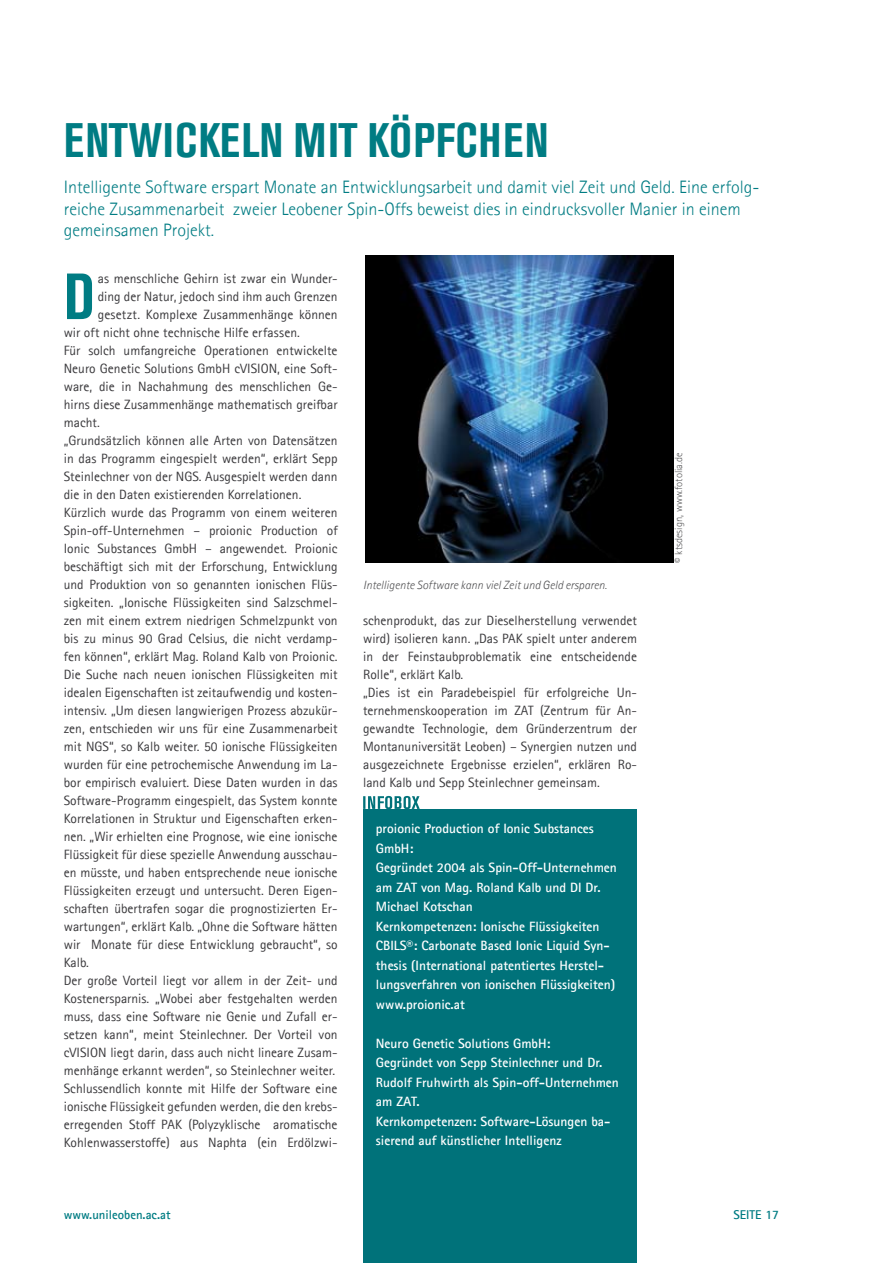
<style>
.page{position:relative;width:893px;height:1263px;background:#fff}
.page>*{position:absolute;margin:0;border:0;box-sizing:border-box;transform-origin:0 0}
.t1{font:700 condensed 64.5px "Akzidenz Grotesk BE";color:#007c83}
.t2{font:700 condensed 48px "Akzidenz Grotesk BE";letter-spacing:.025em;color:#007c83}
.t3{font:300 18px/21.6px "Agfa Rotis Sans Serif";color:#007c83}
.t4{font:13.5px/18px "Agfa Rotis Sans Serif";color:#3b3a3d}
.t5{font:700 13.5px/19.5px "Agfa Rotis Sans Serif";color:#fff}
.t6{font:700 12.75px "Agfa Rotis Sans Serif";color:#007c83}
.t7{font:italic 300 12px "Agfa Rotis Sans Serif";color:#515153}
.t8{font:300 10.5px "Agfa Rotis Sans Serif";color:#555557}
</style>
<div class="page">
<div style="left:363px;top:809px;width:274px;height:454px;background:#00727a"></div>
<svg style="left:363px;top:796px;width:57px;height:13px"></svg>
<img style="left:366px;top:255px;width:307px;height:308px">
<h2 class="t2" style="left:64px;top:113px;width:25px">ENTW</h2>
<h2 class="t2" style="left:163px;top:113px;width:57px">ICKELN</h2>
<h2 class="t2" style="left:293px;top:113px;width:208px">MIT KÖPFCHEN</h2>
<h3 class="t3" style="left:64px;top:176px;width:697px">Intelligente Software erspart Monate an Entwicklungsarbeit und damit viel Zeit und Geld. Eine erfolg&shy;reiche Zusammenarbeit zweier Leobener Spin-Offs beweist dies in eindrucksvoller Manier in einem gemeinsamen Projekt.</h3>
<h1 class="t1" style="left:64px;top:260px;width:27px">D</h1>
<p class="t4" style="left:98px;top:269px;width:241px">as menschliche Gehirn ist zwar ein Wunder-</p>
<p class="t4" style="left:98px;top:287px;width:241px">ding der Natur, jedoch sind ihm auch Grenzen</p>
<p class="t4" style="left:98px;top:305px;width:241px">gesetzt. Komplexe Zusammenhänge können</p>
<p class="t4" style="left:64px;top:323px;width:238px">wir oft nicht ohne technische Hilfe erfassen.</p>
<p class="t4" style="left:64px;top:341px;width:275px">Für solch umfangreiche Operationen entwickelte</p>
<p class="t4" style="left:64px;top:359px;width:275px">Neuro Genetic Solutions GmbH cVISION, eine Soft-</p>
<p class="t4" style="left:64px;top:377px;width:275px">ware, die in Nachahmung des menschlichen Ge-</p>
<p class="t4" style="left:64px;top:395px;width:275px">hirns diese Zusammenhänge mathematisch greifbar</p>
<p class="t4" style="left:64px;top:413px;width:38px">macht.</p>
<p class="t4" style="left:64px;top:431px;width:275px">„Grundsätzlich können alle Arten von Datensätzen</p>
<p class="t4" style="left:64px;top:449px;width:275px">in das Programm eingespielt werden“, erklärt Sepp</p>
<p class="t4" style="left:64px;top:467px;width:275px">Steinlechner von der NGS. Ausgespielt werden dann</p>
<p class="t4" style="left:64px;top:485px;width:239px">die in den Daten existierenden Korrelationen.</p>
<p class="t4" style="left:64px;top:503px;width:275px">Kürzlich wurde das Programm von einem weiteren</p>
<p class="t4" style="left:64px;top:521px;width:275px">Spin-off-Unternehmen – proionic Production of</p>
<p class="t4" style="left:64px;top:539px;width:275px">Ionic Substances GmbH – angewendet. Proionic</p>
<p class="t4" style="left:64px;top:557px;width:275px">beschäftigt sich mit der Erforschung, Entwicklung</p>
<p class="t4" style="left:64px;top:575px;width:275px">und Produktion von so genannten ionischen Flüs-</p>
<p class="t4" style="left:64px;top:593px;width:275px">sigkeiten. „Ionische Flüssigkeiten sind Salzschmel-</p>
<p class="t4" style="left:64px;top:611px;width:275px">zen mit einem extrem niedrigen Schmelzpunkt von</p>
<p class="t4" style="left:64px;top:629px;width:275px">bis zu minus 90 Grad Celsius, die nicht verdamp-</p>
<p class="t4" style="left:64px;top:647px;width:275px">fen können“, erklärt Mag. Roland Kalb von Proionic.</p>
<p class="t4" style="left:64px;top:665px;width:275px">Die Suche nach neuen ionischen Flüssigkeiten mit</p>
<p class="t4" style="left:64px;top:683px;width:275px">idealen Eigenschaften ist zeitaufwendig und kosten-</p>
<p class="t4" style="left:64px;top:701px;width:275px">intensiv. „Um diesen langwierigen Prozess abzukür-</p>
<p class="t4" style="left:64px;top:719px;width:275px">zen, entschieden wir uns für eine Zusammenarbeit</p>
<p class="t4" style="left:64px;top:737px;width:275px">mit NGS“, so Kalb weiter. 50 ionische Flüssigkeiten</p>
<p class="t4" style="left:64px;top:755px;width:275px">wurden für eine petrochemische Anwendung im La-</p>
<p class="t4" style="left:64px;top:773px;width:275px">bor empirisch evaluiert. Diese Daten wurden in das</p>
<p class="t4" style="left:64px;top:791px;width:275px">Software-Programm eingespielt, das System konnte</p>
<p class="t4" style="left:64px;top:809px;width:275px">Korrelationen in Struktur und Eigenschaften erken-</p>
<p class="t4" style="left:64px;top:827px;width:275px">nen. „Wir erhielten eine Prognose, wie eine ionische</p>
<p class="t4" style="left:64px;top:845px;width:275px">Flüssigkeit für diese spezielle Anwendung ausschau-</p>
<p class="t4" style="left:64px;top:863px;width:275px">en müsste, und haben entsprechende neue ionische</p>
<p class="t4" style="left:64px;top:881px;width:275px">Flüssigkeiten erzeugt und untersucht. Deren Eigen-</p>
<p class="t4" style="left:64px;top:899px;width:275px">schaften übertrafen sogar die prognostizierten Er-</p>
<p class="t4" style="left:64px;top:917px;width:275px">wartungen“, erklärt Kalb. „Ohne die Software hätten</p>
<p class="t4" style="left:64px;top:935px;width:275px">wir Monate für diese Entwicklung gebraucht“, so</p>
<p class="t4" style="left:64px;top:953px;width:27px">Kalb.</p>
<p class="t4" style="left:64px;top:971px;width:275px">Der große Vorteil liegt vor allem in der Zeit- und</p>
<p class="t4" style="left:64px;top:989px;width:275px">Kostenersparnis. „Wobei aber festgehalten werden</p>
<p class="t4" style="left:64px;top:1007px;width:275px">muss, dass eine Software nie Genie und Zufall er-</p>
<p class="t4" style="left:64px;top:1025px;width:275px">setzen kann“, meint Steinlechner. Der Vorteil von</p>
<p class="t4" style="left:64px;top:1043px;width:275px">cVISION liegt darin, dass auch nicht lineare Zusam-</p>
<p class="t4" style="left:64px;top:1061px;width:273px">menhänge erkannt werden“, so Steinlechner weiter.</p>
<p class="t4" style="left:64px;top:1079px;width:275px">Schlussendlich konnte mit Hilfe der Software eine</p>
<p class="t4" style="left:64px;top:1097px;width:275px">ionische Flüssigkeit gefunden werden, die den krebs-</p>
<p class="t4" style="left:64px;top:1115px;width:275px">erregenden Stoff PAK (Polyzyklische aromatische</p>
<p class="t4" style="left:64px;top:1133px;width:275px">Kohlenwasserstoffe) aus Naphta (ein Erdölzwi-</p>
<p class="t8" style="left:672px;top:563px;width:112px;rotate:-90deg">© ktsdesign, www.fotolia.de</p>
<p class="t7" style="left:363px;top:578px;width:245px">Intelligente Software kann viel Zeit und Geld ersparen.</p>
<p class="t4" style="left:363px;top:611px;width:275px">schenprodukt, das zur Dieselherstellung verwendet wird) isolieren kann. „Das PAK spielt unter anderem in der Feinstaubproblematik eine entscheidende Rolle“, erklärt Kalb.<br>„Dies ist ein Paradebeispiel für erfolgreiche Un&shy;ternehmenskooperation im ZAT (Zentrum für An&shy;gewandte Technologie, dem Gründerzentrum der Montanuniversität Leoben) – Synergien nutzen und ausgezeichnete Ergebnisse erzielen“, erklären Ro&shy;land Kalb und Sepp Steinlechner gemeinsam.</p>
<p class="t5" style="left:376px;top:818px;width:242px">proionic Production of Ionic Substances GmbH:<br>Gegründet 2004 als Spin-Off-Unternehmen am ZAT von Mag. Roland Kalb und DI Dr.<br>Michael Kotschan<br>Kernkompetenzen: Ionische Flüssigkeiten CBILS®: Carbonate Based Ionic Liquid Syn&shy;thesis (International patentiertes Herstel&shy;lungsverfahren von ionischen Flüssigkeiten) www.proionic.at</p>
<p class="t5" style="left:376px;top:1033px;width:245px">Neuro Genetic Solutions GmbH:<br>Gegründet von Sepp Steinlechner und Dr.<br>Rudolf Fruhwirth als Spin-off-Unternehmen am ZAT.<br>Kernkompetenzen: Software-Lösungen ba&shy;sierend auf künstlicher Intelligenz</p>
<p class="t6" style="left:64px;top:1207px;width:108px">www.unileoben.ac.at</p>
<p class="t6" style="left:733px;top:1207px;width:47px">SEITE 17</p>
</div>
